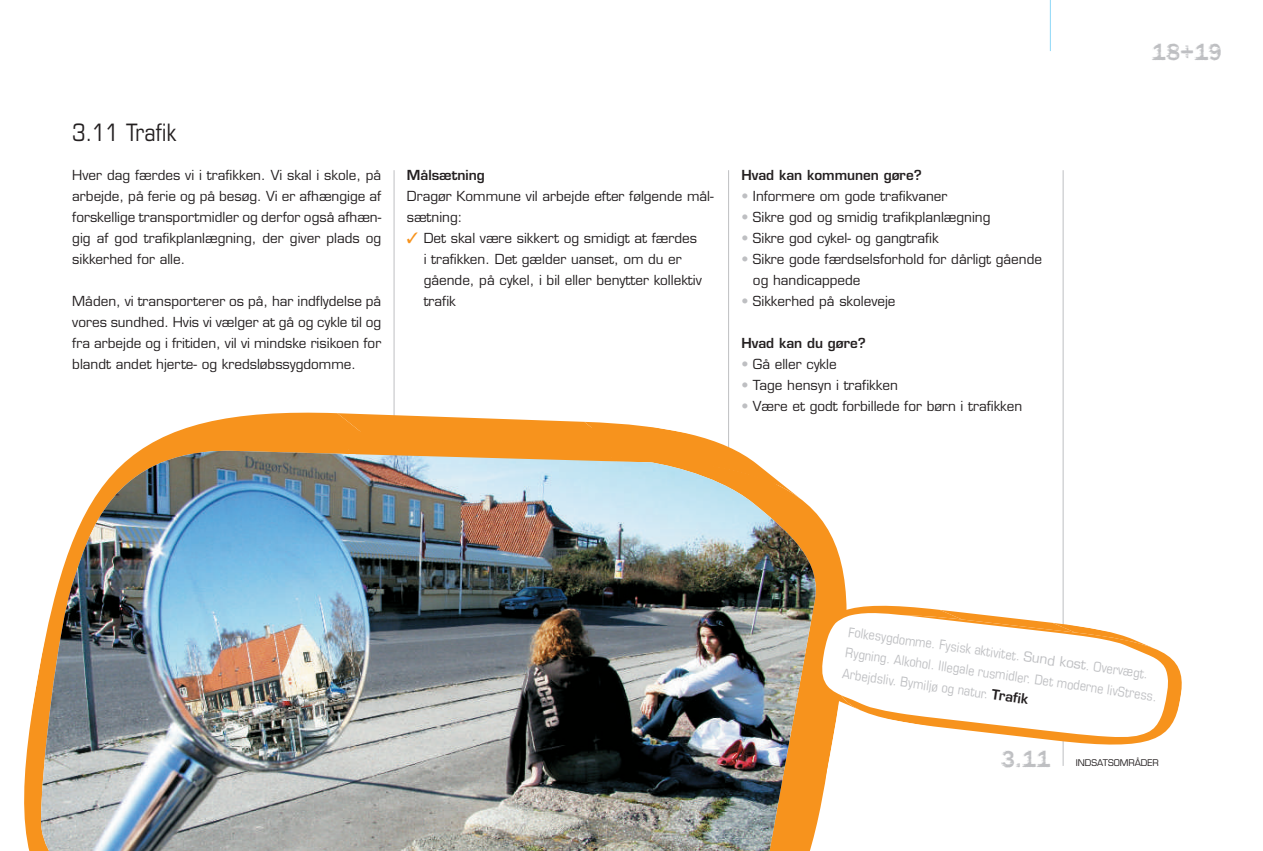
<style>
.page{position:relative;width:1263px;height:851px;background:#fff}
.page>*{position:absolute;margin:0;border:0;box-sizing:border-box;transform-origin:0 0}
.t1{font:condensed 24px "Eurostile";color:#231f20}
.t2{font:24px "DTC Funky M02";color:#bebfc2}
.t3{font:13.5px/21px "Eurostile";color:#231f20;text-align:justify}
.t4{font:condensed 13.5px/21px "Eurostile";color:#bebfc2}
.t5{font:600 13.5px "Eurostile";color:#231f20}
.t6{font:9px "Eurostile";color:#231f20}
.s1{color:#f7931d}
.s2{color:#bebfc2}
.s3{font-stretch:normal}
.s4{font-weight:600;font-stretch:normal;color:#231f20}
</style>
<div class="page">
<hr style="left:1050px;top:0;width:1px;height:51px;background:#8dd7f7">
<hr style="left:728px;top:170px;width:1px;height:595px;background:#bebfc2">
<svg style="left:24px;top:412px;width:305px;height:438px"></svg>
<svg style="left:48px;top:442px;width:799px;height:357px"></svg>
<hr style="left:394px;top:170px;width:1px;height:595px;background:#bebfc2">
<svg style="left:324px;top:413px;width:479px;height:37px"></svg>
<img style="left:41px;top:450px;width:775px;height:400px">
<hr style="left:1063px;top:170px;width:1px;height:595px;background:#bebfc2">
<svg style="left:811px;top:598px;width:253px;height:112px"></svg>
<svg style="left:830px;top:608px;width:352px;height:143px"></svg>
<svg style="left:821px;top:611px;width:347px;height:126px"></svg>
<h2 class="t1" style="left:72px;top:123px;width:105px">3.11 Trafik</h2>
<p class="t3" style="left:72px;top:166px;width:311px">Hver dag færdes vi i trafikken. Vi skal i skole, på arbejde, på ferie og på besøg. Vi er afhængige af forskellige transportmidler og derfor også afhæn&shy;gig af god trafikplanlægning, der giver plads og sikkerhed for alle.</p>
<p class="t3" style="left:72px;top:292px;width:310px">Måden, vi transporterer os på, har indflydelse på vores sundhed. Hvis vi vælger at gå og cykle til og fra arbejde og i fritiden, vil vi mindske risikoen for blandt andet hjerte- og kredsløbssygdomme.</p>
<p class="t5" style="left:407px;top:170px;width:79px">Målsætning</p>
<p class="t3" style="left:407px;top:187px;width:308px">Dragør Kommune vil arbejde efter følgende mål-</p>
<p class="t3" style="left:407px;top:208px;width:57px">sætning:</p>
<p class="t3" style="left:424px;top:229px;width:280px;text-align:left;text-indent:-17px"><span class="s1">✓</span> Det skal være sikkert og smidigt at færdes i trafikken. Det gælder uanset, om du er gående, på cykel, i bil eller benytter kollektiv trafik</p>
<p class="t5" style="left:741px;top:170px;width:182px">Hvad kan kommunen gøre?</p>
<p class="t3" style="left:741px;top:187px;width:208px"><span class="s2">•</span> Informere om gode trafikvaner</p>
<p class="t3" style="left:741px;top:208px;width:251px"><span class="s2">•</span> Sikre god og smidig trafikplanlægning</p>
<p class="t3" style="left:741px;top:229px;width:199px"><span class="s2">•</span> Sikre god cykel- og gangtrafik</p>
<p class="t3" style="left:753px;top:250px;width:291px;text-indent:-12px"><span class="s2">•</span> Sikre gode færdselsforhold for dårligt gående og handicappede</p>
<p class="t3" style="left:741px;top:292px;width:156px"><span class="s2">•</span> Sikkerhed på skoleveje</p>
<p class="t5" style="left:741px;top:338px;width:126px">Hvad kan du gøre?</p>
<p class="t3" style="left:741px;top:355px;width:97px"><span class="s2">•</span> Gå eller cykle</p>
<p class="t3" style="left:741px;top:376px;width:158px"><span class="s2">•</span> Tage hensyn i trafikken</p>
<p class="t3" style="left:741px;top:397px;width:282px"><span class="s2">•</span> Være et godt forbillede for børn i trafikken</p>
<p class="t2" style="left:1151px;top:44px;width:72px">18+19</p>
<p class="t4" style="left:850px;top:622px;width:316px;rotate:8deg">Folkesygdomme. Fysisk aktivitet. <span class="s3">Sund kost</span>. Overvægt.<br>Rygning. Alkohol. Illegale rusmidler. Det moderne livStress.<br>Arbejdsliv. Bymiljø og natur. <span class="s4">Trafik</span></p>
<p class="t2" style="left:1001px;top:750px;width:51px">3.11</p>
<p class="t6" style="left:1076px;top:759px;width:85px">INDSATSOMRÅDER</p>
</div>
